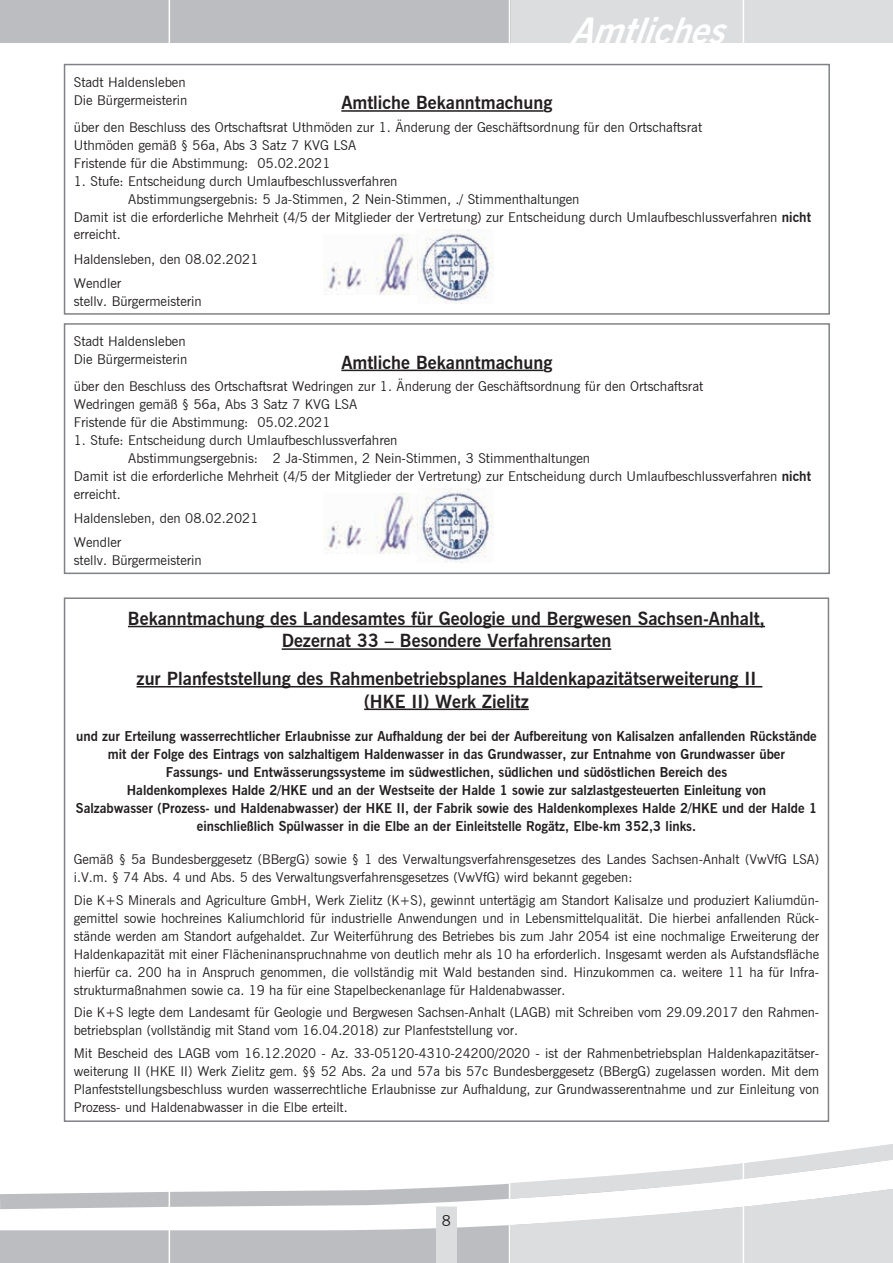
<style>
.page{position:relative;width:893px;height:1263px;background:#fff}
.page>*{position:absolute;margin:0;border:0;box-sizing:border-box;transform-origin:0 0}
.t1{font:italic 700 36px "News Gothic BT";color:#fff}
.t2{font:700 18px/22.5px "News Gothic BT";color:#231f20;text-align:center}
.t3{font:15px "News Gothic BT";color:#231f20}
.t4{font:13.5px/18px "News Gothic BT";color:#231f20}
.t5{font:700 13.5px/18px "News Gothic BT";color:#231f20;text-align:center}
.s1{font-weight:700}
</style>
<div class="page">
<div style="left:510px;top:0;width:383px;height:43px;background:#dcdddf"></div>
<div style="left:0;top:0;width:510px;height:43px;background:#bcbdc0"></div>
<svg style="left:0;top:1226px;width:494px;height:37px;background:#c3c4c6"></svg>
<div style="left:436px;top:1206px;width:21px;height:57px;background:#dcdddf"></div>
<svg style="left:0;top:1184px;width:494px;height:25px"></svg>
<svg style="left:494px;top:1144px;width:399px;height:119px"></svg>
<hr style="left:509px;top:0;width:1px;height:1263px;background:#fff">
<hr style="left:743px;top:0;width:1px;height:1263px;background:#fff">
<hr style="left:169px;top:0;width:1px;height:1263px;background:#fff">
<hr style="left:128px;top:626px;width:637px;height:1px;background:#231f20">
<hr style="left:282px;top:648px;width:329px;height:2px;background:#231f20">
<hr style="left:137px;top:686px;width:625px;height:1px;background:#231f20">
<hr style="left:364px;top:708px;width:165px;height:2px;background:#231f20">
<hr style="left:341px;top:110px;width:202px;height:2px;background:#231f20">
<div style="left:64px;top:64px;width:766px;height:251px;border:2px solid #808285"></div>
<img style="left:323px;top:234px;width:92px;height:61px">
<img style="left:417px;top:229px;width:77px;height:74px">
<hr style="left:341px;top:370px;width:202px;height:1px;background:#231f20">
<div style="left:64px;top:323px;width:766px;height:251px;border:2px solid #808285"></div>
<img style="left:323px;top:494px;width:92px;height:60px">
<img style="left:417px;top:489px;width:77px;height:73px">
<h1 class="t1" style="left:570px;top:9px;width:170px">Amtliches</h1>
<p class="t4" style="left:74px;top:73px;width:115px">Stadt Haldensleben<br>Die Bürgermeisterin</p>
<h2 class="t2" style="left:341px;top:91px;width:213px">Amtliche Bekanntmachung</h2>
<p class="t4" style="left:74px;top:118px;width:630px">über den Beschluss des Ortschaftsrat Uthmöden zur 1. Änderung der Geschäftsordnung für den Ortschaftsrat<br>Uthmöden gemäß § 56a, Abs 3 Satz 7 KVG LSA<br>Fristende für die Abstimmung: 05.02.2021</p>
<p class="t4" style="left:74px;top:172px;width:325px">1. Stufe: Entscheidung durch Umlaufbeschlussverfahren</p>
<p class="t4" style="left:128px;top:190px;width:453px">Abstimmungsergebnis: 5 Ja-Stimmen, 2 Nein-Stimmen, ./ Stimmenthaltungen</p>
<p class="t4" style="left:74px;top:208px;width:739px">Damit ist die erforderliche Mehrheit (4/5 der Mitglieder der Vertretung) zur Entscheidung durch Umlaufbeschlussverfahren <span class="s1">nicht</span></p>
<p class="t4" style="left:74px;top:226px;width:49px">erreicht.</p>
<p class="t4" style="left:74px;top:247px;width:186px;line-height:24px">Haldensleben, den 08.02.2021<br>Wendler</p>
<p class="t4" style="left:74px;top:292px;width:130px">stellv. Bürgermeisterin</p>
<p class="t4" style="left:74px;top:332px;width:115px">Stadt Haldensleben<br>Die Bürgermeisterin</p>
<h2 class="t2" style="left:341px;top:351px;width:213px">Amtliche Bekanntmachung</h2>
<p class="t4" style="left:74px;top:377px;width:631px">über den Beschluss des Ortschaftsrat Wedringen zur 1. Änderung der Geschäftsordnung für den Ortschaftsrat<br>Wedringen gemäß § 56a, Abs 3 Satz 7 KVG LSA<br>Fristende für die Abstimmung: 05.02.2021</p>
<p class="t4" style="left:74px;top:431px;width:325px">1. Stufe: Entscheidung durch Umlaufbeschlussverfahren</p>
<p class="t4" style="left:128px;top:449px;width:463px">Abstimmungsergebnis: 2 Ja-Stimmen, 2 Nein-Stimmen, 3 Stimmenthaltungen</p>
<p class="t4" style="left:74px;top:467px;width:739px">Damit ist die erforderliche Mehrheit (4/5 der Mitglieder der Vertretung) zur Entscheidung durch Umlaufbeschlussverfahren <span class="s1">nicht</span></p>
<p class="t4" style="left:74px;top:485px;width:49px">erreicht.</p>
<p class="t4" style="left:74px;top:506px;width:186px;line-height:24px">Haldensleben, den 08.02.2021<br>Wendler</p>
<p class="t4" style="left:74px;top:551px;width:130px">stellv. Bürgermeisterin</p>
<h2 class="t2" style="left:128px;top:607px;width:639px">Bekanntmachung des Landesamtes für Geologie und Bergwesen Sachsen-Anhalt,<br>Dezernat 33 – Besondere Verfahrensarten</h2>
<h2 class="t2" style="left:137px;top:667px;width:621px">zur Planfeststellung des Rahmenbetriebsplanes Haldenkapazitätserweiterung II (HKE II) Werk Zielitz</h2>
<p class="t5" style="left:76px;top:727px;width:743px">und zur Erteilung wasserrechtlicher Erlaubnisse zur Aufhaldung der bei der Aufbereitung von Kalisalzen anfallenden Rückstände mit der Folge des Eintrags von salzhaltigem Haldenwasser in das Grundwasser, zur Entnahme von Grundwasser über<br>Fassungs- und Entwässerungssysteme im südwestlichen, südlichen und südöstlichen Bereich des<br>Haldenkomplexes Halde 2/HKE und an der Westseite der Halde 1 sowie zur salzlastgesteuerten Einleitung von<br>Salzabwasser (Prozess- und Haldenabwasser) der HKE II, der Fabrik sowie des Haldenkomplexes Halde 2/HKE und der Halde 1 einschließlich Spülwasser in die Elbe an der Einleitstelle Rogätz, Elbe-km 352,3 links.</p>
<p class="t4" style="left:74px;top:850px;width:747px">Gemäß § 5a Bundesberggesetz (BBergG) sowie § 1 des Verwaltungsverfahrensgesetzes des Landes Sachsen-Anhalt (VwVfG LSA) i.V.m. § 74 Abs. 4 und Abs. 5 des Verwaltungsverfahrensgesetzes (VwVfG) wird bekannt gegeben:</p>
<p class="t4" style="left:74px;top:891px;width:747px;text-align:justify">Die K+S Minerals and Agriculture GmbH, Werk Zielitz (K+S), gewinnt untertägig am Standort Kalisalze und produziert Kaliumdün&shy;gemittel sowie hochreines Kaliumchlorid für industrielle Anwendungen und in Lebensmittelqualität. Die hierbei anfallenden Rück&shy;stände werden am Standort aufgehaldet. Zur Weiterführung des Betriebes bis zum Jahr 2054 ist eine nochmalige Erweiterung der Haldenkapazität mit einer Flächeninanspruchnahme von deutlich mehr als 10 ha erforderlich. Insgesamt werden als Aufstandsfläche hierfür ca. 200 ha in Anspruch genommen, die vollständig mit Wald bestanden sind. Hinzukommen ca. weitere 11 ha für Infra&shy;strukturmaßnahmen sowie ca. 19 ha für eine Stapelbeckenanlage für Haldenabwasser.</p>
<p class="t4" style="left:74px;top:1003px;width:747px">Die K+S legte dem Landesamt für Geologie und Bergwesen Sachsen-Anhalt (LAGB) mit Schreiben vom 29.09.2017 den Rahmen&shy;betriebsplan (vollständig mit Stand vom 16.04.2018) zur Planfeststellung vor.</p>
<p class="t4" style="left:74px;top:1044px;width:747px;text-align:justify">Mit Bescheid des LAGB vom 16.12.2020 - Az. 33-05120-4310-24200/2020 - ist der Rahmenbetriebsplan Haldenkapazitätser&shy;weiterung II (HKE II) Werk Zielitz gem. §§ 52 Abs. 2a und 57a bis 57c Bundesberggesetz (BBergG) zugelassen worden. Mit dem Planfeststellungsbeschluss wurden wasserrechtliche Erlaubnisse zur Aufhaldung, zur Grundwasserentnahme und zur Einleitung von Prozess- und Haldenabwasser in die Elbe erteilt.</p>
<p class="t3" style="left:442px;top:1212px;width:11px">8</p>
</div>
